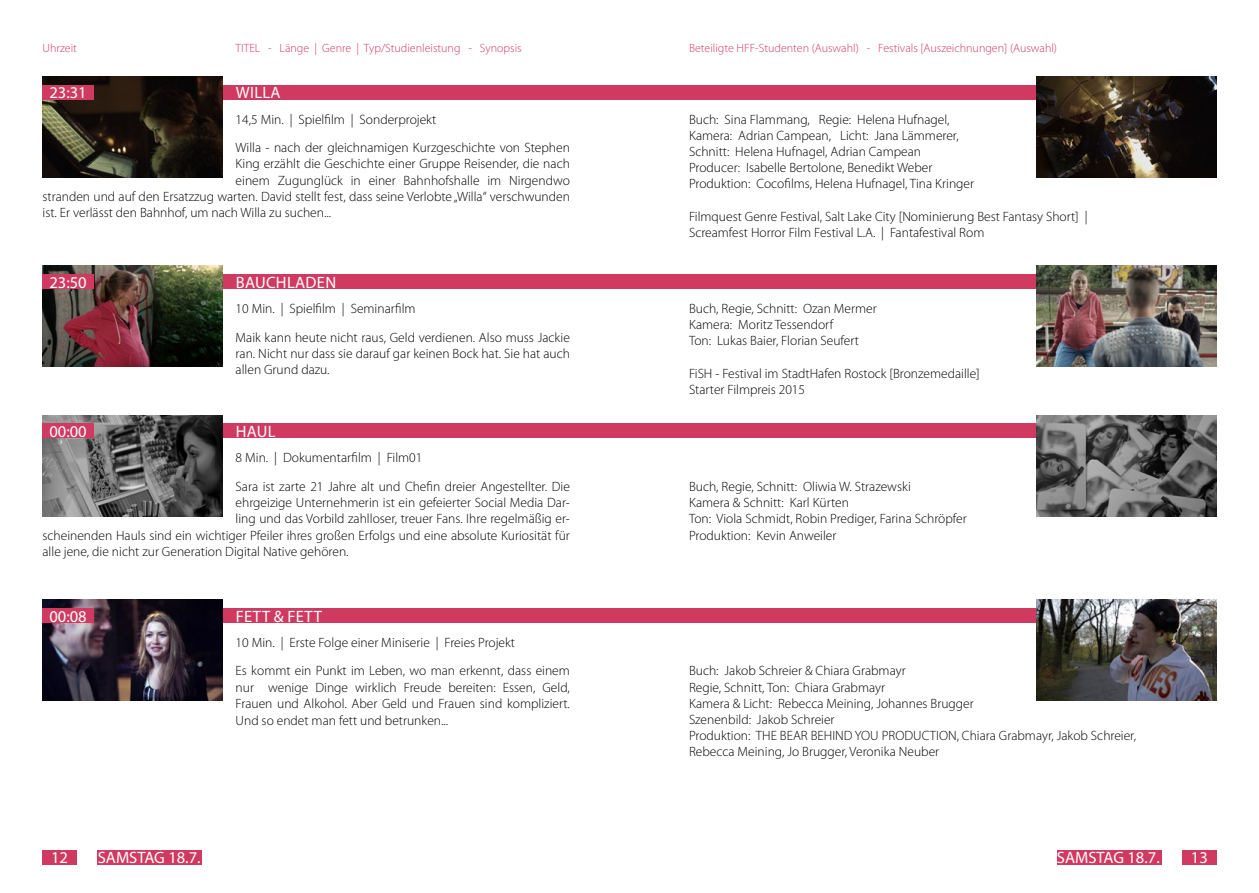
<style>
.page{position:relative;width:1259px;height:893px;background:#fff}
.page>*{position:absolute;margin:0;border:0;box-sizing:border-box;transform-origin:0 0}
.t1{font:16.5px "Myriad Pro";color:#fff}
.t2{font:16.5px "Myriad Pro";letter-spacing:.02em;color:#fff}
.t3{font:16.5px "Myriad Pro";letter-spacing:.035em;color:#fff}
.t4{font:300 13.5px/16.2px "Myriad Pro";color:#000}
.t5{font:300 12px "Myriad Pro";color:#d03a60}
</style>
<div class="page">
<div style="left:222px;top:85px;width:51px;height:14px;background:#d03a60"></div>
<div style="left:236px;top:85px;width:402px;height:14px;background:#d03a60"></div>
<img style="left:43px;top:77px;width:179px;height:101px">
<div style="left:43px;top:85px;width:51px;height:14px;background:#d03a60"></div>
<div style="left:43px;top:850px;width:34px;height:14px;background:#d03a60"></div>
<div style="left:98px;top:850px;width:104px;height:14px;background:#d03a60"></div>
<div style="left:222px;top:274px;width:51px;height:14px;background:#d03a60"></div>
<div style="left:236px;top:274px;width:402px;height:14px;background:#d03a60"></div>
<img style="left:43px;top:266px;width:179px;height:101px">
<div style="left:43px;top:274px;width:51px;height:14px;background:#d03a60"></div>
<div style="left:222px;top:424px;width:51px;height:14px;background:#d03a60"></div>
<div style="left:236px;top:424px;width:402px;height:14px;background:#d03a60"></div>
<img style="left:43px;top:415px;width:179px;height:101px">
<div style="left:43px;top:424px;width:51px;height:14px;background:#d03a60"></div>
<div style="left:222px;top:608px;width:51px;height:14px;background:#d03a60"></div>
<div style="left:236px;top:608px;width:402px;height:14px;background:#d03a60"></div>
<img style="left:43px;top:600px;width:179px;height:101px">
<div style="left:43px;top:608px;width:51px;height:14px;background:#d03a60"></div>
<div style="left:621px;top:85px;width:416px;height:14px;background:#d03a60"></div>
<img style="left:1037px;top:77px;width:179px;height:101px">
<div style="left:1182px;top:850px;width:34px;height:14px;background:#d03a60"></div>
<div style="left:1057px;top:850px;width:104px;height:14px;background:#d03a60"></div>
<div style="left:621px;top:274px;width:416px;height:14px;background:#d03a60"></div>
<div style="left:621px;top:424px;width:416px;height:14px;background:#d03a60"></div>
<img style="left:1037px;top:415px;width:179px;height:101px">
<div style="left:621px;top:608px;width:416px;height:14px;background:#d03a60"></div>
<img style="left:1037px;top:600px;width:179px;height:101px">
<img style="left:1037px;top:266px;width:179px;height:101px">
<p class="t5" style="left:43px;top:40px;width:36px">Uhrzeit</p>
<p class="t5" style="left:236px;top:40px;width:6px">TITEL</p>
<p class="t5" style="left:268px;top:40px;width:255px">- Länge | Genre | Typ/Studienleistung - Synopsis</p>
<p class="t1" style="left:49px;top:83px;width:39px">23:31</p>
<p class="t1" style="left:236px;top:83px;width:46px">WILLA</p>
<p class="t4" style="left:236px;top:105px;width:336px;line-height:28.5px">14,5 Min. | Spielfilm | Sonderprojekt<br>Willa - nach der gleichnamigen Kurzgeschichte von Stephen</p>
<p class="t4" style="left:236px;top:156px;width:336px">King erzählt die Geschichte einer Gruppe Reisender, die nach</p>
<p class="t4" style="left:236px;top:172px;width:336px">einem Zugunglück in einer Bahnhofshalle im N irgendwo</p>
<p class="t4" style="left:43px;top:189px;width:529px">stranden und auf den Ersatzzug warten. David stellt fest, dass seine Verlobte „Willa“ verschwunden</p>
<p class="t4" style="left:43px;top:205px;width:290px">ist. Er verlässt den Bahnhof, um nach Willa zu suchen...</p>
<p class="t1" style="left:49px;top:272px;width:39px">23:50</p>
<p class="t2" style="left:236px;top:272px;width:102px">BAUCHLADEN</p>
<p class="t4" style="left:236px;top:294px;width:336px;line-height:28.5px">10 Min. | Spielfilm | Seminarfilm<br>Maik kann heute nicht raus, Geld verdienen. Also muss Jackie</p>
<p class="t4" style="left:236px;top:345px;width:336px">ran. N icht nur dass sie darauf gar keinen Bock hat. Sie hat auch allen Grund dazu.</p>
<p class="t1" style="left:49px;top:421px;width:39px">00:00</p>
<p class="t1" style="left:236px;top:421px;width:41px">HAUL</p>
<p class="t4" style="left:236px;top:443px;width:336px;line-height:28.5px">8 Min. | Dokumentarfilm | Film01<br>Sara ist zarte 21 Jahre alt und Chefin dreier Angestellter. Die</p>
<p class="t4" style="left:236px;top:494px;width:336px">ehrgeizige Unternehmerin ist ein gefeierter Social Media Dar-</p>
<p class="t4" style="left:236px;top:511px;width:336px">ling und das Vorbild zahlloser, treuer Fans. I hre regelmäßig er-</p>
<p class="t4" style="left:43px;top:527px;width:529px">scheinenden Hauls sind ein wichtiger Pfeiler ihres großen Erfolgs und eine absolute Kuriosität für</p>
<p class="t4" style="left:43px;top:543px;width:307px">alle jene, die nicht zur Generation Digital Native gehören.</p>
<p class="t1" style="left:49px;top:606px;width:39px">00:08</p>
<p class="t3" style="left:236px;top:606px;width:88px">FETT &amp; FETT</p>
<p class="t4" style="left:236px;top:628px;width:336px;line-height:28.5px">10 Min. | Erste Folge einer Miniserie | Freies Projekt<br>Es kommt ein Punkt im Leben, wo man erkennt, dass einem</p>
<p class="t4" style="left:236px;top:679px;width:336px;text-align:justify">nur wenige Dinge wirklich Freude bereiten: Essen, Geld, Frauen und Alkohol. Aber Geld und Frauen sind kompliziert.<br>Und so endet man fett und betrunken...</p>
<p class="t1" style="left:51px;top:847px;width:18px">12</p>
<p class="t1" style="left:98px;top:847px;width:104px">SAMSTAG 18.7.</p>
<p class="t5" style="left:689px;top:40px;width:370px">Beteiligte HFF-Studenten (Auswahl) - Festivals [Auszeichnungen] (Auswahl)</p>
<p class="t4" style="left:689px;top:111px;width:287px">Buch: Sina Flammang, Regie: Helena H ufnagel, Kamera: Adrian Campean, Licht: Jana Lämmerer, Schnitt: Helena H ufnagel, Adrian Campean Producer: Isabelle Bertolone, Benedikt Weber Produktion: Cocofilms, Helena H ufnagel, Tina Kringer</p>
<p class="t4" style="left:689px;top:208px;width:400px">Filmquest Genre Festival, Salt Lake City [Nominierung Best Fantasy Short] |<br>Screamfest H orror Film Festival L.A. | Fantafestival Rom</p>
<p class="t4" style="left:689px;top:300px;width:189px">Buch, Regie, Schnitt: Ozan Mermer<br>Kamera: Moritz Tessendorf<br>Ton: Lukas Baier, Florian Seufert</p>
<p class="t4" style="left:689px;top:365px;width:292px">FiSH - Festival im StadtH afen Rostock [Bronzemedaille]<br>Starter Filmpreis 2015</p>
<p class="t4" style="left:689px;top:478px;width:279px">Buch, Regie, Schnitt: Oliwia W. Strazewski<br>Kamera &amp; Schnitt: Karl Kürten<br>Ton: Viola Schmidt, Robin Prediger, Farina Schröpfer Produktion: Kevin Anweiler</p>
<p class="t4" style="left:689px;top:663px;width:286px">Buch: Jakob Schreier &amp; Chiara Grabmayr<br>Regie, Schnitt, Ton: Chiara Grabmayr<br>Kamera &amp; Licht: Rebecca Meining, Johannes Brugger Szenenbild: Jakob Schreier<br>Produktion: THE</p>
<p class="t4" style="left:689px;top:727px;width:448px;text-indent:155px">D YOU PRODUCTION, Chiara Grabmayr, Jakob Schreier,<br>Rebecca Meining, Jo Brugger, Veronika Neuber</p>
<p class="t4" style="left:780px;top:727px;width:15px">BEAR</p>
<p class="t4" style="left:810px;top:727px;width:14px">BEHIN</p>
<p class="t1" style="left:1057px;top:847px;width:104px">SAMSTAG 18.7.</p>
<p class="t1" style="left:1191px;top:847px;width:18px">13</p>
</div>
